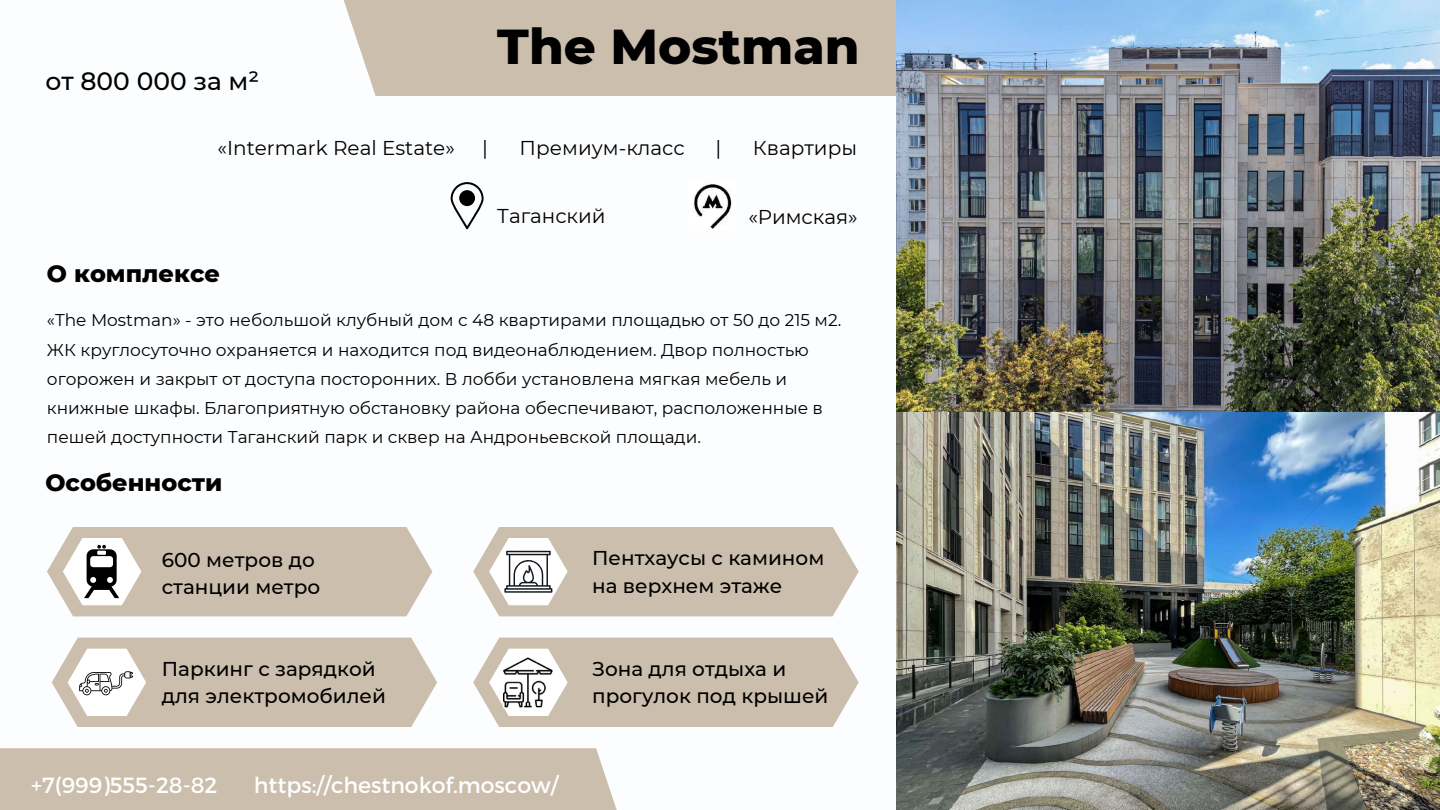
<style>
.page{position:relative;width:1440px;height:810px;background:#fff}
.page>*{position:absolute;margin:0;border:0;box-sizing:border-box;transform-origin:0 0}
.t1{font:800 50px "Montserrat";color:#000}
.t2{font:500 25px "Montserrat";color:#000}
.t3{font:800 24px "Montserrat";color:#000}
.t4{font:22px "Montserrat";color:#fff}
.t5{font:500 20px/27.8px "Montserrat";color:#000}
.t6{font:20px "Montserrat";color:#000}
.t7{font:17px/29.2px "Montserrat";color:#000}
</style>
<div class="page">
<div style="left:343px;top:0;width:553px;height:96px;background:#cbbead"></div>
<svg style="left:451px;top:182px;width:33px;height:47px"></svg>
<div style="left:459px;top:190px;width:16px;height:16px;background:#000;border-radius:50%"></div>
<img style="left:694px;top:184px;width:38px;height:45px">
<svg style="left:473px;top:638px;width:386px;height:89px"></svg>
<div style="left:0;top:748px;width:617px;height:62px;background:#cbbead"></div>
<img style="left:896px;top:0;width:544px;height:413px">
<img style="left:896px;top:413px;width:544px;height:397px">
<svg style="left:473px;top:527px;width:386px;height:89px"></svg>
<img style="left:504px;top:658px;width:49px;height:49px">
<svg style="left:52px;top:638px;width:385px;height:89px"></svg>
<svg style="left:47px;top:527px;width:385px;height:89px"></svg>
<h2 class="t2" style="left:45px;top:66px;width:215px">от 800 000 за м²</h2>
<h1 class="t1" style="left:497px;top:15px;width:364px">The Mostman</h1>
<p class="t6" style="left:218px;top:136px;width:239px">«Intermark Real Estate»</p>
<p class="t6" style="left:482px;top:136px;width:7px">|</p>
<p class="t6" style="left:520px;top:136px;width:167px">Премиум-класс</p>
<p class="t6" style="left:716px;top:136px;width:7px">|</p>
<p class="t6" style="left:753px;top:136px;width:106px">Квартиры</p>
<h3 class="t3" style="left:47px;top:258px;width:175px">О комплексе</h3>
<p class="t6" style="left:497px;top:204px;width:110px">Таганский</p>
<p class="t6" style="left:748px;top:205px;width:111px">«Римская»</p>
<p class="t7" style="left:47px;top:306px;width:796px">«The Mostman» - это небольшой клубный дом с 48 квартирами площадью от 50 до 215 м2.<br>ЖК круглосуточно охраняется и находится под видеонаблюдением. Двор полностью огорожен и закрыт от доступа посторонних. В лобби установлена мягкая мебель и книжные шкафы. Благоприятную обстановку района обеспечивают, расположенные в пешей доступности Таганский парк и сквер на Андроньевской площади.</p>
<h3 class="t3" style="left:45px;top:468px;width:179px">Особенности</h3>
<p class="t5" style="left:162px;top:546px;width:160px">600 метров до станции метро</p>
<p class="t5" style="left:162px;top:655px;width:226px">Паркинг с зарядкой для электромобилей</p>
<p class="t4" style="left:31px;top:770px;width:188px">+7(999)555-28-82</p>
<p class="t4" style="left:254px;top:770px;width:306px">https://chestnokof.moscow/</p>
<p class="t5" style="left:592px;top:544px;width:234px">Пентхаусы с камином на верхнем этаже</p>
<p class="t5" style="left:592px;top:655px;width:238px">Зона для отдыха и прогулок под крышей</p>
</div>
